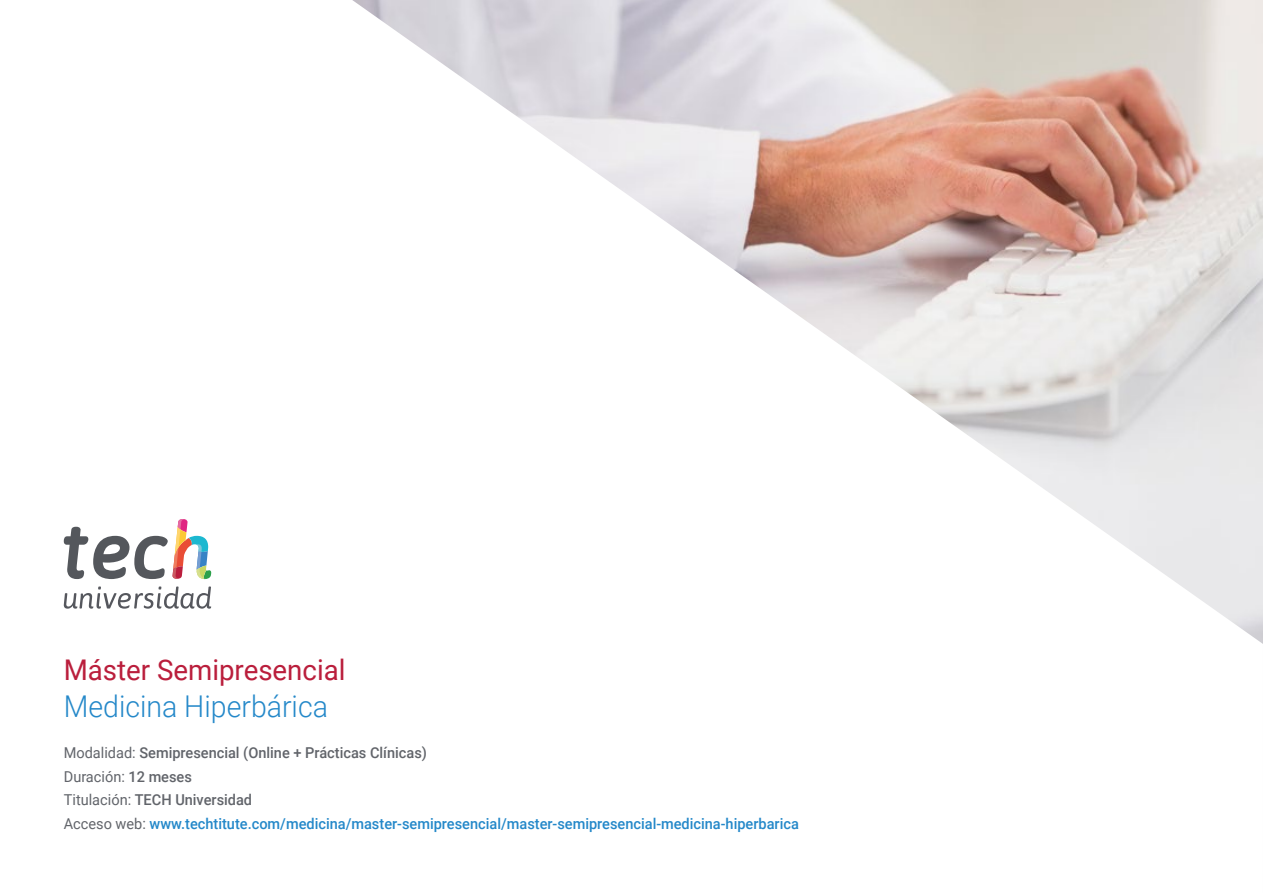
<style>
.page{position:relative;width:1263px;height:893px;background:#fff}
.page>*{position:absolute;margin:0;border:0;box-sizing:border-box;transform-origin:0 0}
.t1{font:300 30px "Roboto";color:#2488c9;scale:.95 1}
.t2{font:28.5px "Roboto";color:#ba1e3c}
.t3{font:500 15px/23.7px "Roboto";color:#2488c9}
.s1{font-weight:400;color:#61646a}
.s2{color:#61646a}
</style>
<div class="page">
<img style="left:352px;top:0;width:911px;height:643px">
<svg style="left:1262px;top:630px;width:1px;height:14px"></svg>
<svg style="left:64px;top:519px;width:147px;height:60px"></svg>
<svg style="left:64px;top:586px;width:147px;height:23px"></svg>
<h2 class="t2" style="left:64px;top:650px;width:283px">Máster Semipresencial</h2>
<h1 class="t1" style="left:64px;top:685px;width:280px">Medicina Hiperbárica</h1>
<p class="t3" style="left:64px;top:740px;width:737px"><span class="s1">Modalidad:</span> <span class="s2">Semipresencial (Online + Prácticas Clínicas)<br></span><span class="s1">Duración:</span> <span class="s2">12 meses<br></span><span class="s1">Titulación:</span> <span class="s2">TECH Universidad<br></span><span class="s1">Acceso web:</span> www.techtitute.com/medicina/master-semipresencial/master-semipresencial-medicina-hiperbarica</p>
</div>
